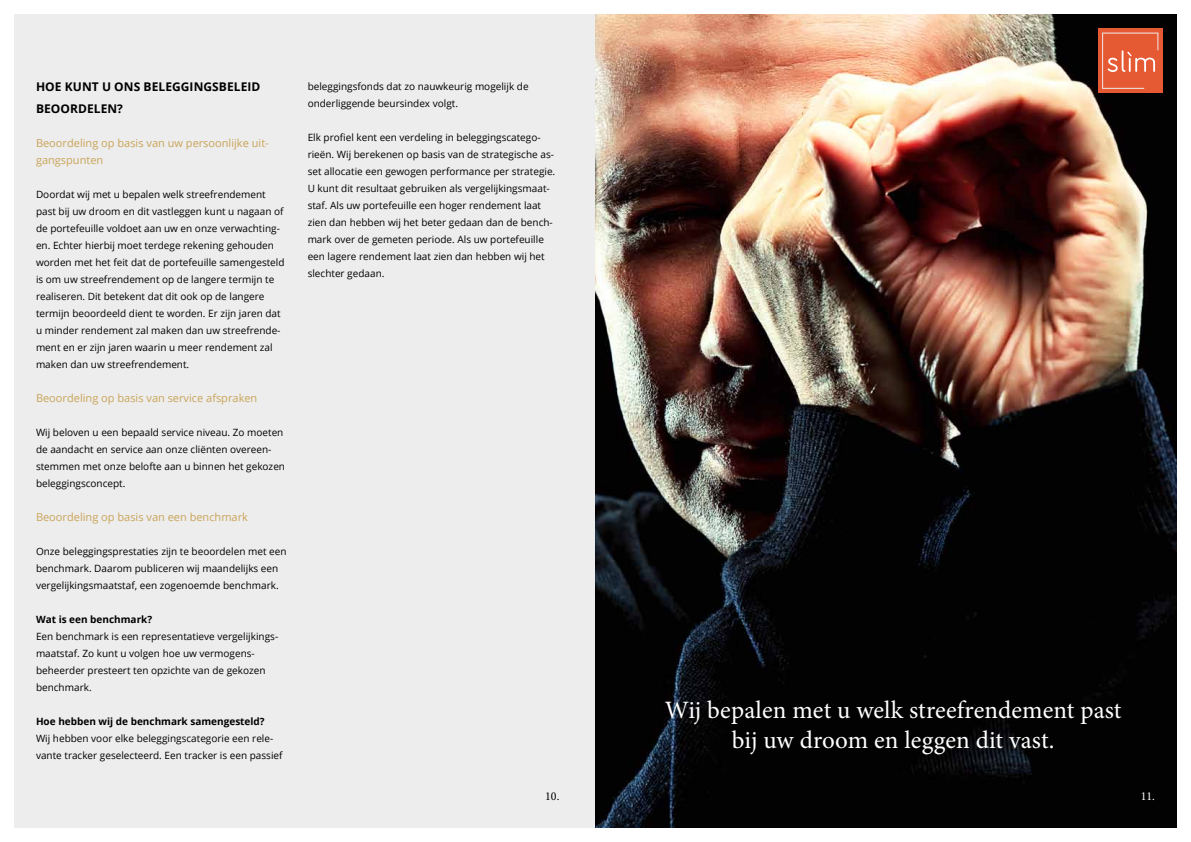
<style>
.page{position:relative;width:1191px;height:842px;background:#fff}
.page>*{position:absolute;margin:0;border:0;box-sizing:border-box;transform-origin:0 0}
.t1{font:25px/30px "Minion Pro";letter-spacing:.005em;color:#fff;text-align:center}
.t2{font:700 12px "Open Sans";color:#000}
.t3{font:12px "Minion Pro";color:#000}
.t4{font:12px "Minion Pro";color:#fff}
.t5{font:11px/17px "Open Sans";color:#c9a458}
.t6{font:10px/17px "Open Sans";color:#000}
.t7{font:700 10px "Open Sans";color:#000}
</style>
<div class="page">
<div style="left:14px;top:14px;width:581px;height:814px;background:#ededed"></div>
<img style="left:595px;top:14px;width:581px;height:814px">
<div style="left:1097px;top:28px;width:65px;height:65px;background:#e65a33"></div>
<svg style="left:1102px;top:33px;width:56px;height:56px"></svg>
<p class="t2" style="left:36px;top:79px;width:47px">Hoe kunt</p>
<p class="t2" style="left:102px;top:79px;width:22px">u ons</p>
<p class="t2" style="left:144px;top:79px;width:9px">beleggingsbeleid</p>
<p class="t2" style="left:36px;top:101px;width:9px">beoordelen</p>
<p class="t2" style="left:117px;top:101px;width:7px">?</p>
<p class="t5" style="left:36px;top:135px;width:234px">Beoordeling op basis van uw persoonlijke uit&shy;gangspunten</p>
<p class="t6" style="left:36px;top:186px;width:250px">Doordat wij met u bepalen welk streefrendement past bij uw droom en dit vastleggen kunt u nagaan of de portefeuille voldoet aan uw en onze verwachting&shy;en. Echter hierbij moet terdege rekening gehouden worden met het feit dat de portefeuille samengesteld is om uw streefrendement op de langere termijn te realiseren. Dit betekent dat dit ook op de langere termijn beoordeeld dient te worden. Er zijn jaren dat u minder rendement zal maken dan uw streefrende&shy;ment en er zijn jaren waarin u meer rendement zal maken dan uw streefrendement.</p>
<p class="t5" style="left:36px;top:390px;width:223px">Beoordeling op basis van service afspraken</p>
<p class="t6" style="left:36px;top:424px;width:250px">Wij beloven u een bepaald service niveau. Zo moeten de aandacht en service aan onze cliënten overeen&shy;stemmen met onze belofte aan u binnen het gekozen beleggingsconcept.</p>
<p class="t5" style="left:36px;top:509px;width:213px">Beoordeling op basis van een benchmark</p>
<p class="t6" style="left:36px;top:543px;width:252px">Onze beleggingsprestaties zijn te beoordelen met een benchmark. Daarom publiceren wij maandelijks een vergelijkingsmaatstaf, een zogenoemde benchmark.</p>
<p class="t7" style="left:36px;top:613px;width:118px">Wat is een benchmark?</p>
<p class="t6" style="left:36px;top:628px;width:244px">Een benchmark is een representatieve vergelijkings&shy;maatstaf. Zo kunt u volgen hoe uw vermogens&shy;beheerder presteert ten opzichte van de gekozen benchmark.</p>
<p class="t7" style="left:36px;top:715px;width:230px">Hoe hebben wij de benchmark samengesteld?</p>
<p class="t6" style="left:36px;top:730px;width:248px">Wij hebben voor elke beleggingscategorie een rele&shy;vante tracker geselecteerd. Een tracker is een passief</p>
<p class="t6" style="left:308px;top:77px;width:222px">beleggingsfonds dat zo nauwkeurig mogelijk de onderliggende beursindex volgt.</p>
<p class="t6" style="left:308px;top:128px;width:249px">Elk profiel kent een verdeling in beleggingscatego&shy;rieën. Wij berekenen op basis van de strategische as&shy;set allocatie een gewogen performance per strategie.<br>U kunt dit resultaat gebruiken als vergelijkingsmaat&shy;staf. Als uw portefeuille een hoger rendement laat zien dan hebben wij het beter gedaan dan de bench&shy;mark over de gemeten periode. Als uw portefeuille een lagere rendement laat zien dan hebben wij het slechter gedaan.</p>
<h1 class="t1" style="left:665px;top:695px;width:458px">Wij bepalen met u welk streefrendement past bij uw droom en leggen dit vast.</h1>
<p class="t3" style="left:545px;top:788px;width:16px">10.</p>
<p class="t4" style="left:1140px;top:788px;width:16px">11.</p>
</div>
